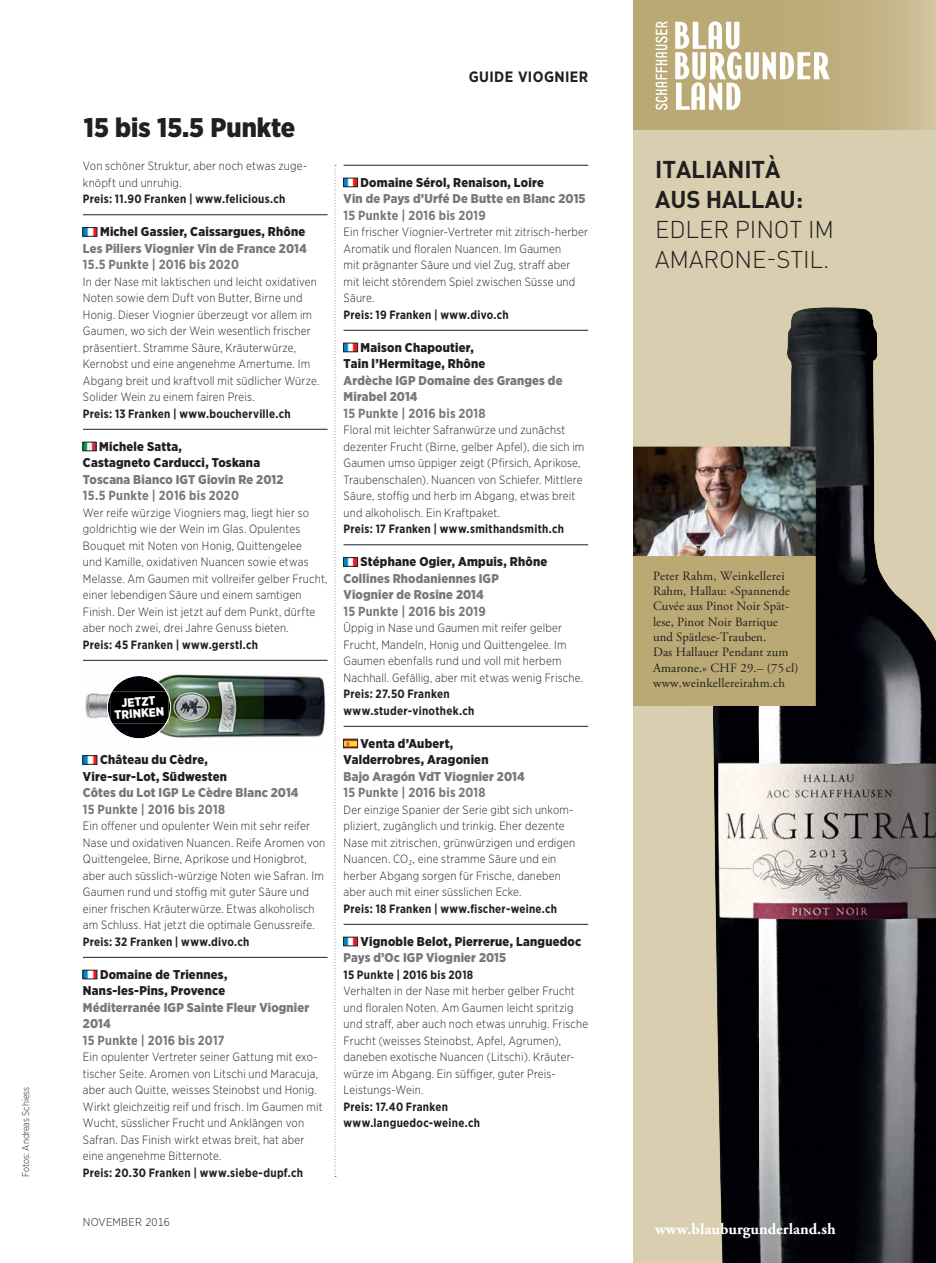
<style>
.page{position:relative;width:936px;height:1263px;background:#fff}
.page>*{position:absolute;margin:0;border:0;box-sizing:border-box;transform-origin:0 0}
.t1{font:900 27px "Gotham Narrow";color:#231f20}
.t2{font:300 24px/30px "DIN Pro";letter-spacing:-.005em;color:#231f20}
.t3{font:700 24px/30px "DIN Pro";letter-spacing:-.005em;color:#231f20}
.t4{font:700 15.75px "Adobe Garamond Pro";color:#fff}
.t5{font:700 15px "Gotham Narrow";letter-spacing:.025em;color:#231f20}
.t6{font:700 13.2px "Gotham Narrow";letter-spacing:.02em;color:#77787b;scale:.95 1}
.t7{font:900 12.75px/16.5px "Gotham Narrow";letter-spacing:.02em;color:#231f20;text-align:center}
.t8{font:900 12.75px/16.5px "Gotham Narrow";letter-spacing:.01em;color:#77787b}
.t9{font:12.75px/15.3px "Adobe Garamond Pro";letter-spacing:.005em;color:#231f20}
.t10{font:900 12.15px/11.6px "Gotham Narrow";color:#fff;text-align:center}
.t11{font:300 12px/16.5px "Gotham Narrow";letter-spacing:.02em;color:#231f20;scale:.95 1}
.t12{font:700 12px/16.5px "Gotham Narrow";letter-spacing:.025em;color:#231f20;scale:.95 1}
.t13{font:300 11.25px "Gotham Narrow";letter-spacing:.02em;color:#231f20}
.t14{font:300 9.75px "Gotham Narrow";color:#231f20;scale:.95 1}
</style>
<div class="page">
<svg style="left:334px;top:165px;width:2px;height:1012px"></svg>
<hr style="left:343px;top:165px;width:245px;height:1px;background:#231f20">
<hr style="left:343px;top:330px;width:245px;height:1px;background:#231f20">
<hr style="left:343px;top:544px;width:245px;height:1px;background:#231f20">
<hr style="left:343px;top:726px;width:245px;height:1px;background:#231f20">
<hr style="left:343px;top:924px;width:245px;height:1px;background:#231f20">
<img style="left:345px;top:180px;width:10px;height:5px">
<div style="left:343px;top:178px;width:14px;height:9px;border:1px solid #231f20"></div>
<img style="left:345px;top:345px;width:10px;height:5px">
<div style="left:343px;top:343px;width:14px;height:9px;border:1px solid #231f20"></div>
<img style="left:345px;top:560px;width:10px;height:4px">
<img style="left:345px;top:741px;width:10px;height:5px">
<img style="left:345px;top:939px;width:10px;height:5px">
<div style="left:343px;top:937px;width:14px;height:9px;border:1px solid #231f20"></div>
<hr style="left:83px;top:214px;width:244px;height:1px;background:#231f20">
<hr style="left:83px;top:429px;width:244px;height:1px;background:#231f20">
<hr style="left:83px;top:660px;width:244px;height:1px;background:#231f20">
<hr style="left:83px;top:957px;width:244px;height:1px;background:#231f20">
<img style="left:85px;top:230px;width:10px;height:4px">
<svg style="left:85px;top:444px;width:9px;height:5px"></svg>
<div style="left:83px;top:442px;width:13px;height:9px;border:1px solid #231f20"></div>
<img style="left:85px;top:673px;width:241px;height:65px">
<img style="left:85px;top:758px;width:10px;height:4px">
<img style="left:85px;top:972px;width:10px;height:5px">
<div style="left:634px;top:0;width:301px;height:1263px;background:#d9ceb0"></div>
<img style="left:758px;top:307px;width:142px;height:956px">
<img style="left:713px;top:706px;width:45px;height:557px">
<img style="left:900px;top:598px;width:35px;height:665px">
<div style="left:634px;top:556px;width:181px;height:150px;background:#baa974"></div>
<img style="left:634px;top:447px;width:181px;height:109px">
<svg style="left:634px;top:0;width:301px;height:130px;background:#c0b081"></svg>
<svg style="left:675px;top:21px;width:154px;height:89px;background:#d1c6a3"></svg>
<svg style="left:655px;top:21px;width:12px;height:89px"></svg>
<svg style="left:106px;top:674px;width:66px;height:65px"></svg>
<img style="left:110px;top:691px;width:58px;height:33px">
<p class="t14" style="left:20px;top:1177px;width:96px;rotate:-90deg">Fotos: Andreas Schiess</p>
<h1 class="t1" style="left:84px;top:110px;width:213px">15 bis 15.5 Punkte</h1>
<p class="t11" style="left:83px;top:158px;width:237px">Von schöner Struktur, aber noch etwas zuge&shy;knöpft und unruhig.</p>
<p class="t12" style="left:83px;top:191px;width:215px">Preis: 11.90 Franken | www.felicious.ch</p>
<p class="t7" style="left:100px;top:223px;width:207px">Michel Gassier, Caissargues, Rhône</p>
<p class="t8" style="left:83px;top:240px;width:225px">Les Piliers Viognier Vin de France 2014</p>
<p class="t6" style="left:83px;top:256px;width:166px">15.5 Punkte | 2016 bis 2020</p>
<p class="t11" style="left:83px;top:273px;width:250px">In der Nase mit laktischen und leicht oxidativen Noten sowie dem Duft von Butter, Birne und Honig. Dieser Viognier überzeugt vor allem im Gaumen, wo sich der Wein wesentlich frischer präsentiert. Stramme Säure, Kräuterwürze, Kernobst und eine angenehme Amertume. Im Abgang breit und kraftvoll mit südlicher Würze.<br>Solider Wein zu einem fairen Preis.</p>
<p class="t12" style="left:83px;top:405px;width:220px">Preis: 13 Franken | www.boucherville.ch</p>
<p class="t7" style="left:83px;top:438px;width:179px;text-align:left;text-indent:16px">Michele Satta,<br>Castagneto Carducci, Toskana</p>
<p class="t8" style="left:83px;top:471px;width:202px">Toscana Bianco IGT Giovin Re 2012</p>
<p class="t6" style="left:83px;top:487px;width:166px">15.5 Punkte | 2016 bis 2020</p>
<p class="t11" style="left:83px;top:504px;width:259px">Wer reife würzige Viogniers mag, liegt hier so goldrichtig wie der Wein im Glas. Opulentes Bouquet mit Noten von Honig, Quittengelee<br>und Kamille, oxidativen Nuancen sowie etwas Melasse. Am Gaumen mit vollreifer gelber Frucht, einer lebendigen Säure und einem samtigen Finish. Der Wein ist jetzt auf dem Punkt, dürfte aber noch zwei, drei Jahre Genuss bieten.</p>
<p class="t12" style="left:83px;top:636px;width:186px">Preis: 45 Franken | www.gerstl.ch</p>
<p class="t10" style="left:113px;top:697px;width:51px;rotate:-4deg">JETZT<br>TRINKEN</p>
<p class="t7" style="left:83px;top:751px;width:145px">Château du Cèdre,<br>Vire-sur-Lot, Südwesten</p>
<p class="t8" style="left:83px;top:784px;width:217px">Côtes du Lot IGP Le Cèdre Blanc 2014</p>
<p class="t6" style="left:83px;top:801px;width:151px">15 Punkte | 2016 bis 2018</p>
<p class="t11" style="left:83px;top:818px;width:257px">Ein offener und opulenter Wein mit sehr reifer Nase und oxidativen Nuancen. Reife Aromen von Quittengelee, Birne, Aprikose und Honigbrot, aber auch süsslich-würzige Noten wie Safran. Im Gaumen rund und stoffig mit guter Säure und einer frischen Kräuterwürze. Etwas alkoholisch am Schluss. Hat jetzt die optimale Genussreife.</p>
<p class="t12" style="left:83px;top:933px;width:177px">Preis: 32 Franken | www.divo.ch</p>
<p class="t7" style="left:83px;top:966px;width:146px;text-align:right">Domaine de Triennes,<br>Nans-les-Pins, Provence</p>
<p class="t8" style="left:83px;top:999px;width:228px">Méditerranée IGP Sainte Fleur Viognier<br>2014</p>
<p class="t6" style="left:83px;top:1032px;width:150px">15 Punkte | 2016 bis 2017</p>
<p class="t11" style="left:83px;top:1049px;width:254px">Ein opulenter Vertreter seiner Gattung mit exo&shy;tischer Seite. Aromen von Litschi und Maracuja, aber auch Quitte, weisses Steinobst und Honig.<br>Wirkt gleichzeitig reif und frisch. Im Gaumen mit Wucht, süsslicher Frucht und Anklängen von Safran. Das Finish wirkt etwas breit, hat aber eine angenehme Bitternote.</p>
<p class="t12" style="left:83px;top:1164px;width:233px">Preis: 20.30 Franken | www.siebe-dupf.ch</p>
<p class="t13" style="left:83px;top:1215px;width:88px">NOVEMBER 2016</p>
<p class="t5" style="left:469px;top:67px;width:121px">GUIDE VIOGNIER</p>
<p class="t7" style="left:360px;top:174px;width:185px">Domaine Sérol, Renaison, Loire</p>
<p class="t8" style="left:343px;top:190px;width:243px">Vin de Pays d’Urfé De Butte en Blanc 2015</p>
<p class="t6" style="left:343px;top:207px;width:151px">15 Punkte | 2016 bis 2019</p>
<p class="t11" style="left:343px;top:224px;width:259px">Ein frischer Viognier-Vertreter mit zitrisch-herber Aromatik und floralen Nuancen. Im Gaumen<br>mit prägnanter Säure und viel Zug, straff aber mit leicht störendem Spiel zwischen Süsse und Säure.</p>
<p class="t12" style="left:343px;top:306px;width:175px">Preis: 19 Franken | www.divo.ch</p>
<p class="t7" style="left:343px;top:339px;width:143px">Maison Chapoutier,<br>Tain l’Hermitage, Rhône</p>
<p class="t8" style="left:343px;top:372px;width:220px">Ardèche IGP Domaine des Granges de<br>Mirabel 2014</p>
<p class="t6" style="left:343px;top:405px;width:151px">15 Punkte | 2016 bis 2018</p>
<p class="t11" style="left:343px;top:422px;width:255px">Floral mit leichter Safranwürze und zunächst dezenter Frucht (Birne, gelber Apfel), die sich im Gaumen umso üppiger zeigt (Pfirsich, Aprikose, Traubenschalen). Nuancen von Schiefer. Mittlere Säure, stoffig und herb im Abgang, etwas breit und alkoholisch. Ein Kraftpaket.</p>
<p class="t12" style="left:343px;top:521px;width:233px">Preis: 17 Franken | www.smithandsmith.ch</p>
<p class="t7" style="left:360px;top:553px;width:188px">Stéphane Ogier, Ampuis, Rhône</p>
<p class="t8" style="left:343px;top:570px;width:157px">Collines Rhodaniennes IGP<br>Viognier de Rosine 2014</p>
<p class="t6" style="left:343px;top:603px;width:151px">15 Punkte | 2016 bis 2019</p>
<p class="t11" style="left:343px;top:620px;width:253px">Üppig in Nase und Gaumen mit reifer gelber Frucht, Mandeln, Honig und Quittengelee. Im Gaumen ebenfalls rund und voll mit herbem Nachhall. Gefällig, aber mit etwas wenig Frische.</p>
<p class="t12" style="left:343px;top:686px;width:139px">Preis: 27.50 Franken www.studer-vinothek.ch</p>
<p class="t7" style="left:343px;top:735px;width:146px;text-align:left;text-indent:17px">Venta d’Aubert,<br>Valderrobres, Aragonien</p>
<p class="t8" style="left:343px;top:768px;width:183px">Bajo Aragón VdT Viognier 2014</p>
<p class="t6" style="left:343px;top:784px;width:151px">15 Punkte | 2016 bis 2018</p>
<p class="t11" style="left:343px;top:801px;width:245px">Der einzige Spanier der Serie gibt sich unkom&shy;pliziert, zugänglich und trinkig. Eher dezente Nase mit zitrischen, grünwürzigen und erdigen Nuancen. CO<sub>2</sub>, eine stramme Säure und ein herber Abgang sorgen für Frische, daneben aber auch mit einer süsslichen Ecke.</p>
<p class="t12" style="left:343px;top:900px;width:226px">Preis: 18 Franken | www.fischer-weine.ch</p>
<p class="t7" style="left:360px;top:933px;width:222px">Vignoble Belot, Pierrerue, Languedoc</p>
<p class="t8" style="left:343px;top:949px;width:164px">Pays d’Oc IGP Viognier 2015</p>
<p class="t12" style="left:343px;top:966px;width:138px">15 Punkte | 2016 bis 2018</p>
<p class="t11" style="left:343px;top:983px;width:259px">Verhalten in der Nase mit herber gelber Frucht und floralen Noten. Am Gaumen leicht spritzig und straff, aber auch noch etwas unruhig. Frische Frucht (weisses Steinobst, Apfel, Agrumen), daneben exotische Nuancen (Litschi). Kräuter&shy;würze im Abgang. Ein süffiger, guter Preis-Leistungs-Wein.</p>
<p class="t12" style="left:343px;top:1098px;width:145px">Preis: 17.40 Franken www.languedoc-weine.ch</p>
<h2 class="t3" style="left:655px;top:151px;width:149px">ITALIANITÀ<br>AUS HALLAU:</h2>
<h2 class="t2" style="left:655px;top:212px;width:180px">EDLER PINOT IM<br>AMARONE-STIL.</h2>
<p class="t9" style="left:653px;top:569px;width:147px">Peter Rahm, Weinkellerei<br>Rahm, Hallau: «Spannende<br>Cuvée aus Pinot Noir Spät - lese, Pinot Noir Barrique und Spätlese-Trauben.<br>Das Hallauer Pendant zum<br>Amarone.» CHF 29.– (75 cl) www.weinkellereirahm.ch</p>
<h3 class="t4" style="left:655px;top:1220px;width:182px">www.blauburgunderland.sh</h3>
</div>
